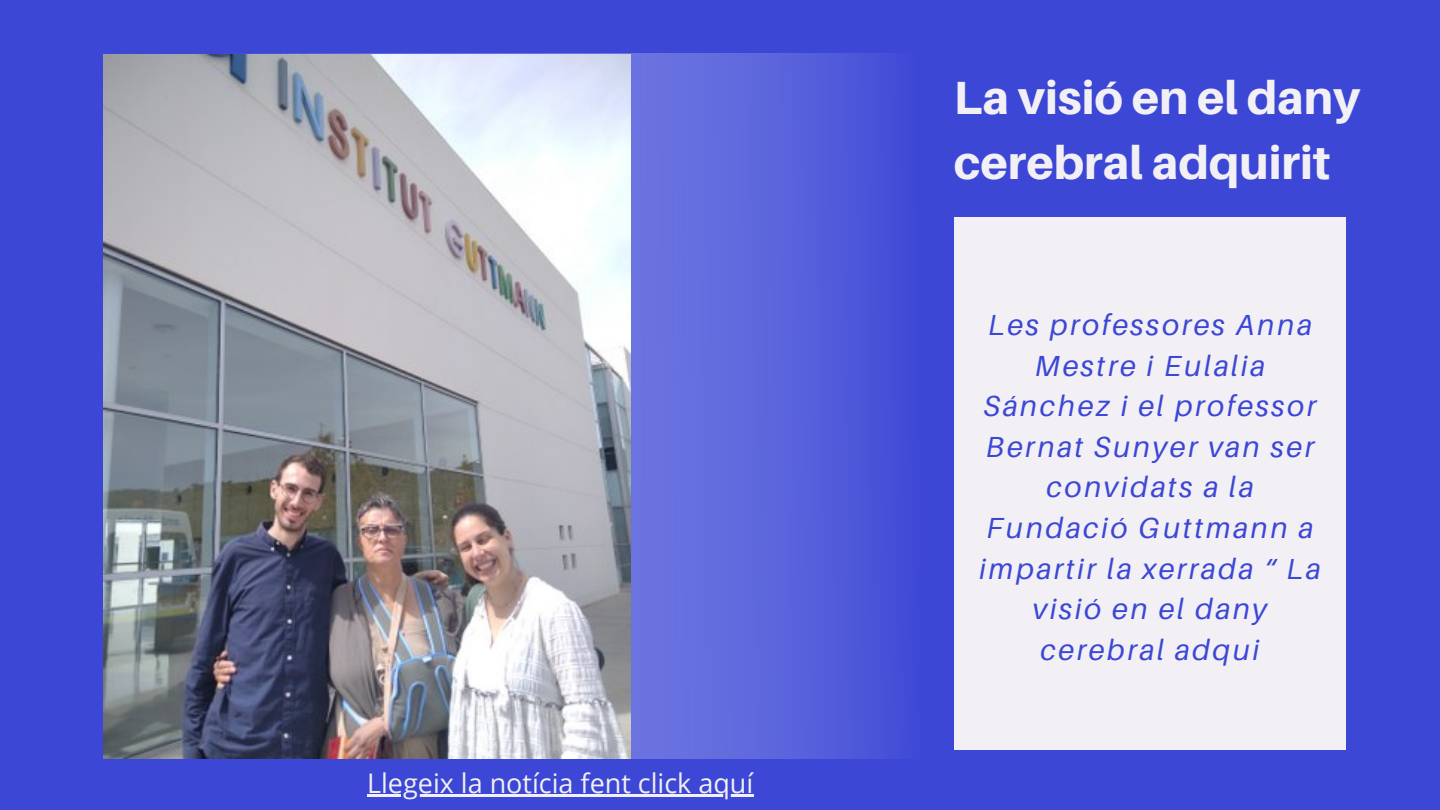
<style>
.page{position:relative;width:1440px;height:810px;background:#3c47d6}
.page>*{position:absolute;margin:0;border:0;box-sizing:border-box;transform-origin:0 0}
.t1{font:800 46.6px/64.5px "Aileron";color:#f2f0f4}
.t2{font:italic 29px/40.6px "Aileron";letter-spacing:.09em;color:#3c47d6;text-align:center}
.t3{font:27px "Open Sans";color:#f2f0f4}
</style>
<div class="page">
<svg style="left:258px;top:53px;width:629px;height:705px;background:#5c65dc"></svg>
<div style="left:954px;top:218px;width:392px;height:532px;background:#f2f0f4"></div>
<img style="left:103px;top:54px;width:528px;height:704px">
<hr style="left:367px;top:794px;width:387px;height:2px;background:#f2f0f4">
<p class="t3" style="left:367px;top:764px;width:388px">Llegeix la notícia fent click aquí</p>
<p class="t1" style="left:954px;top:65px;width:408px">La visió en el dany cerebral adquirit</p>
<p class="t2" style="left:979px;top:304px;width:343px">Les professores Anna<br>Mestre i Eulalia<br>Sánchez i el professor<br>Bernat Sunyer van ser convidats a la<br>Fundació Guttmann a impartir la xerrada “ La visió en el dany cerebral adqui</p>
</div>
